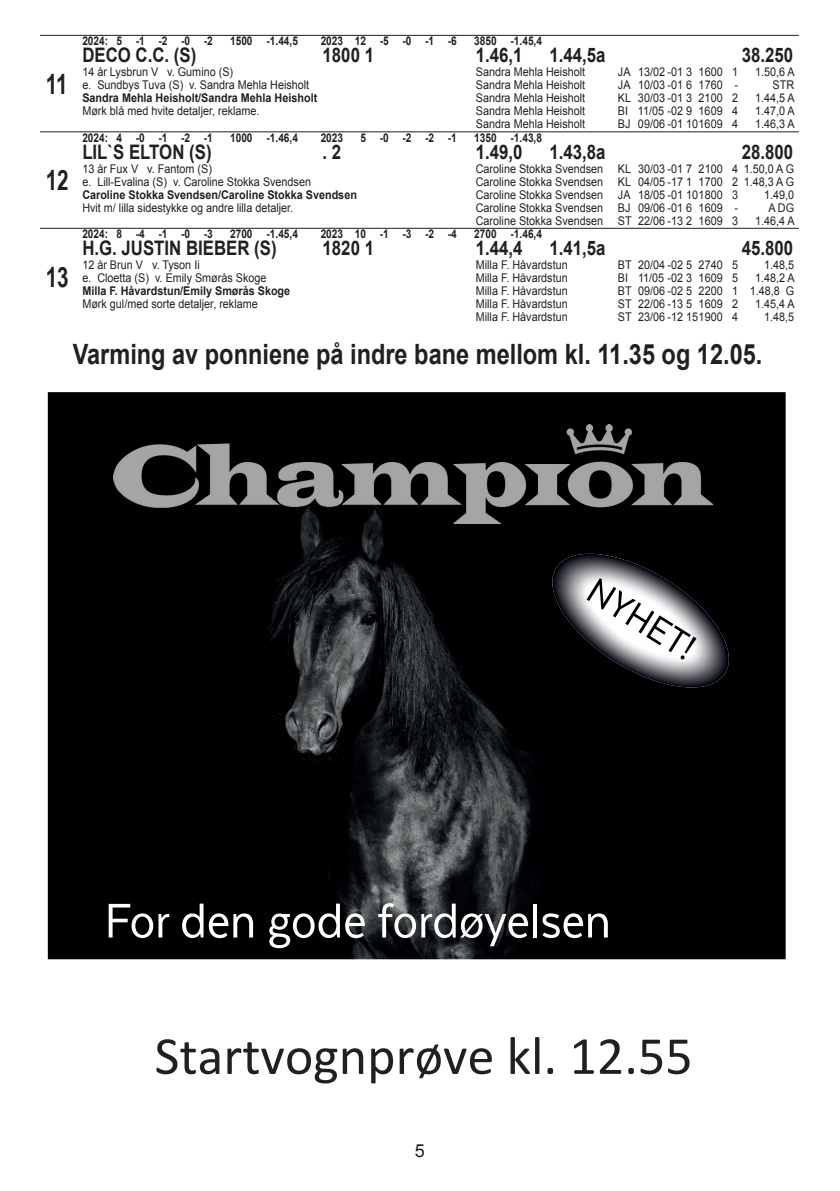
<style>
.page{position:relative;width:840px;height:1191px;background:#fff}
.page>*{position:absolute;margin:0;border:0;box-sizing:border-box;transform-origin:0 0}
.t1{font:56px "Texta Narrow";color:#fff}
.t2{font:54px "Calibri";color:#231f20}
.t3{font:42px "Texta Narrow";color:#000}
.t4{font:32px "Texta Narrow";color:#231f20}
.t5{font:700 28px "Arial";color:#231f20;scale:.84 1}
.t6{font:700 28px "Arial Narrow";color:#231f20;scale:.9 1}
.t7{font:700 20px "Arial";color:#231f20;scale:.84 1}
.t8{font:18px "Arial";color:#231f20}
.t9{font:12px/13px "Arial";color:#231f20;scale:.9 1}
.t10{font:700 12px "Arial";color:#231f20;scale:.84 1}
.t11{font:700 12px "Arial";color:#231f20;scale:.9 1}
</style>
<div class="page">
<hr style="left:40px;top:35px;width:42px;height:1px;background:#231f20">
<hr style="left:82px;top:35px;width:388px;height:1px;background:#231f20">
<hr style="left:470px;top:35px;width:328px;height:1px;background:#231f20">
<hr style="left:40px;top:131px;width:42px;height:1px;background:#231f20">
<hr style="left:82px;top:131px;width:388px;height:1px;background:#231f20">
<hr style="left:470px;top:131px;width:328px;height:1px;background:#231f20">
<hr style="left:40px;top:228px;width:42px;height:1px;background:#231f20">
<hr style="left:82px;top:228px;width:388px;height:1px;background:#231f20">
<hr style="left:470px;top:228px;width:328px;height:1px;background:#231f20">
<img style="left:48px;top:392px;width:737px;height:567px">
<img style="left:114px;top:424px;width:597px;height:99px">
<img style="left:541px;top:554px;width:197px;height:133px">
<h3 class="t6" style="left:46px;top:63px;width:26px">11</h3>
<h3 class="t6" style="left:46px;top:159px;width:27px">12</h3>
<p class="t10" style="left:82px;top:33px;width:157px">2024: 5 -1 -2 -0 -2</p>
<p class="t10" style="left:230px;top:33px;width:82px">1500 -1.44,5</p>
<p class="t10" style="left:320px;top:33px;width:163px">2023 12 -5 -0 -1 -6</p>
<p class="t10" style="left:474px;top:33px;width:82px">3850 -1.45,4</p>
<h3 class="t7" style="left:82px;top:42px;width:137px">DECO C.C. (S)</h3>
<h3 class="t7" style="left:322px;top:42px;width:63px">1800 1</h3>
<h3 class="t7" style="left:475px;top:42px;width:57px">1.46,1</h3>
<h3 class="t7" style="left:549px;top:42px;width:68px">1.44,5a</h3>
<h3 class="t7" style="left:741px;top:42px;width:63px">38.250</h3>
<p class="t9" style="left:82px;top:66px;width:253px">14 år Lysbrun V v. Gumino (S)<br>e. Sundbys Tuva (S) v. Sandra Mehla Heisholt</p>
<p class="t11" style="left:82px;top:90px;width:262px">Sandra Mehla Heisholt/Sandra Mehla Heisholt</p>
<p class="t9" style="left:82px;top:105px;width:198px">Mørk blå med hvite detaljer, reklame.</p>
<p class="t9" style="left:475px;top:66px;width:123px">Sandra Mehla Heisholt</p>
<p class="t9" style="left:617px;top:66px;width:135px">JA 13/02 -01 3 1600 1</p>
<p class="t9" style="left:754px;top:66px;width:46px">1.50,6 A</p>
<p class="t9" style="left:475px;top:79px;width:123px">Sandra Mehla Heisholt</p>
<p class="t9" style="left:617px;top:79px;width:135px">JA 10/03 -01 6 1760 -</p>
<p class="t9" style="left:772px;top:79px;width:26px">STR</p>
<p class="t9" style="left:475px;top:92px;width:123px">Sandra Mehla Heisholt</p>
<p class="t9" style="left:617px;top:92px;width:135px">KL 30/03 -01 3 2100 2</p>
<p class="t9" style="left:754px;top:92px;width:46px">1.44,5 A</p>
<p class="t9" style="left:475px;top:105px;width:123px">Sandra Mehla Heisholt</p>
<p class="t9" style="left:617px;top:105px;width:135px">BI 11/05 -02 9 1609 4</p>
<p class="t9" style="left:754px;top:105px;width:46px">1.47,0 A</p>
<p class="t9" style="left:475px;top:118px;width:123px">Sandra Mehla Heisholt</p>
<p class="t9" style="left:617px;top:118px;width:135px">BJ 09/06 -01 10 1609 4</p>
<p class="t9" style="left:754px;top:118px;width:46px">1.46,3 A</p>
<p class="t10" style="left:82px;top:129px;width:157px">2024: 4 -0 -1 -2 -1</p>
<p class="t10" style="left:230px;top:129px;width:82px">1000 -1.46,4</p>
<p class="t10" style="left:320px;top:129px;width:28px">2023</p>
<p class="t10" style="left:360px;top:129px;width:116px">5 -0 -2 -2 -1</p>
<p class="t10" style="left:474px;top:129px;width:82px">1350 -1.43,8</p>
<h3 class="t7" style="left:82px;top:138px;width:155px">LIL`S ELTON (S)</h3>
<h3 class="t7" style="left:322px;top:138px;width:24px">. 2</h3>
<h3 class="t7" style="left:475px;top:138px;width:57px">1.49,0</h3>
<h3 class="t7" style="left:549px;top:138px;width:68px">1.43,8a</h3>
<h3 class="t7" style="left:741px;top:138px;width:63px">28.800</h3>
<p class="t9" style="left:82px;top:162px;width:255px">13 år Fux V v. Fantom (S)<br>e. Lill-Evalina (S) v. Caroline Stokka Svendsen</p>
<p class="t11" style="left:82px;top:187px;width:306px">Caroline Stokka Svendsen/Caroline Stokka Svendsen</p>
<p class="t9" style="left:82px;top:201px;width:236px">Hvit m/ lilla sidestykke og andre lilla detaljer.</p>
<p class="t9" style="left:475px;top:162px;width:355px;text-align:justify">Caroline Stokka Svendsen KL 30/03 -01 7 2100 4 1.50,0 A G Caroline Stokka Svendsen KL 04/05 -17 1 1700 2 1.48,3 A G Caroline Stokka Svendsen JA 18/05 -01 10 1800 3</p>
<p class="t9" style="left:763px;top:188px;width:35px">1.49,0</p>
<p class="t9" style="left:475px;top:201px;width:293px">Caroline Stokka Svendsen BJ 09/06 -01 6 1609 -</p>
<p class="t9" style="left:767px;top:201px;width:30px">A DG</p>
<p class="t9" style="left:475px;top:214px;width:293px">Caroline Stokka Svendsen ST 22/06 -13 2 1609 3</p>
<p class="t9" style="left:754px;top:214px;width:46px">1.46,4 A</p>
<p class="t10" style="left:82px;top:226px;width:157px">2024: 8 -4 -1 -0 -3</p>
<p class="t10" style="left:230px;top:226px;width:82px">2700 -1.45,4</p>
<p class="t10" style="left:320px;top:226px;width:163px">2023 10 -1 -3 -2 -4</p>
<p class="t10" style="left:474px;top:226px;width:82px">2700 -1.46,4</p>
<h3 class="t7" style="left:82px;top:235px;width:233px">H.G. JUSTIN BIEBER (S)</h3>
<h3 class="t7" style="left:322px;top:235px;width:63px">1820 1</h3>
<h3 class="t7" style="left:475px;top:235px;width:57px">1.44,4</h3>
<h3 class="t7" style="left:549px;top:235px;width:68px">1.41,5a</h3>
<h3 class="t7" style="left:741px;top:235px;width:63px">45.800</h3>
<p class="t9" style="left:82px;top:259px;width:206px">12 år Brun V v. Tyson Ii<br>e. Cloetta (S) v. Emily Smørås Skoge</p>
<p class="t11" style="left:82px;top:283px;width:232px">Milla F. Håvardstun/Emily Smørås Skoge</p>
<p class="t9" style="left:82px;top:298px;width:196px">Mørk gul/med sorte detaljer, reklame</p>
<p class="t9" style="left:475px;top:259px;width:104px">Milla F. Håvardstun</p>
<p class="t9" style="left:617px;top:259px;width:135px">BT 20/04 -02 5 2740 5</p>
<p class="t9" style="left:763px;top:259px;width:35px">1.48,5</p>
<p class="t9" style="left:475px;top:272px;width:104px">Milla F. Håvardstun</p>
<p class="t9" style="left:617px;top:272px;width:135px">BI 11/05 -02 3 1609 5</p>
<p class="t9" style="left:754px;top:272px;width:46px">1.48,2 A</p>
<p class="t9" style="left:475px;top:285px;width:104px">Milla F. Håvardstun</p>
<p class="t9" style="left:617px;top:285px;width:197px">BT 09/06 -02 5 2200 1 1.48,8 G</p>
<p class="t9" style="left:475px;top:298px;width:104px">Milla F. Håvardstun</p>
<p class="t9" style="left:617px;top:298px;width:135px">ST 22/06 -13 5 1609 2</p>
<p class="t9" style="left:754px;top:298px;width:46px">1.45,4 A</p>
<p class="t9" style="left:475px;top:311px;width:104px">Milla F. Håvardstun</p>
<p class="t9" style="left:617px;top:311px;width:135px">ST 23/06 -12 15 1900 4</p>
<p class="t9" style="left:763px;top:311px;width:35px">1.48,5</p>
<h3 class="t5" style="left:73px;top:336px;width:822px">Varming av ponniene på indre bane mellom kl. 11.35 og 12.05.</h3>
<h3 class="t6" style="left:46px;top:256px;width:27px">13</h3>
<h3 class="t3" style="left:601px;top:569px;width:121px;rotate:32deg">NYHET!</h3>
<h1 class="t1" style="left:104px;top:892px;width:507px">For den gode fordøyelsen</h1>
<h3 class="t4" style="left:104px;top:1025px;width:358px">Fiberrikt fôr tilsatt levende gjær</h3>
<h2 class="t2" style="left:154px;top:1018px;width:539px">Startvognprøve kl. 12.55</h2>
<h3 class="t8" style="left:415px;top:1139px;width:12px">5</h3>
</div>
